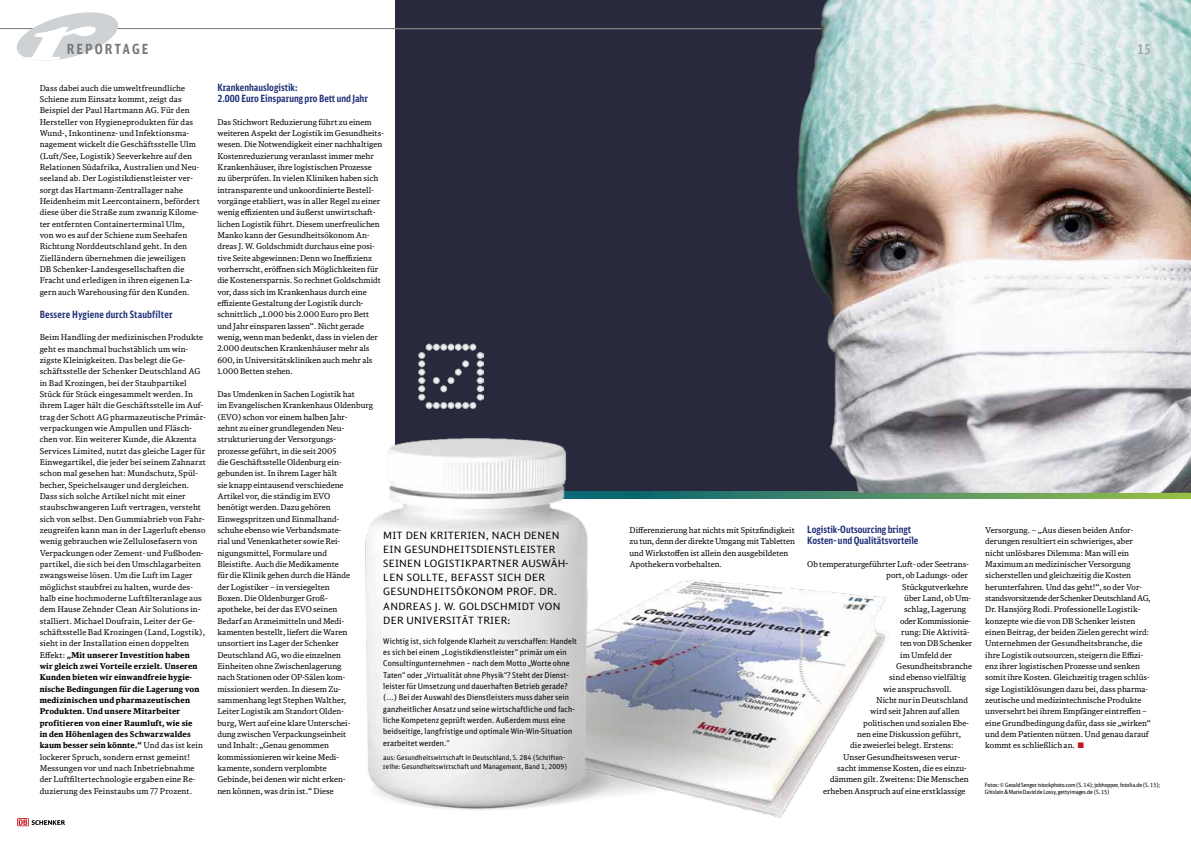
<style>
.page{position:relative;width:1191px;height:842px;background:#fff}
.page>*{position:absolute;margin:0;border:0;box-sizing:border-box;transform-origin:0 0}
.t1{font:700 14px "DB Sans Comp";letter-spacing:.15em;color:#777}
.t2{font:700 14px "DB Sans Comp";color:#a5aaae}
.t3{font:10px/14.2px "DB Sans";letter-spacing:.02em;color:#000}
.t4{font:700 10px/11.3px "DB Sans Comp";color:#213178}
.t5{font:8px/11.3px "DB News";color:#000}
.t6{font:8px/11.3px "DB Sans Cond";letter-spacing:.02em;color:#000}
.t7{font:8px "DB News";letter-spacing:-.02em;color:#000}
.t8{font:7px/9px "DB Sans Cond";letter-spacing:.02em;color:#000}
.t9{font:5.8px/7px "DB Sans Cond";letter-spacing:-.01em;color:#000}
.s1{font-weight:700}
.s2{color:#c31924}
</style>
<div class="page">
<div style="left:395px;top:0;width:796px;height:499px;background:#29293d"></div>
<svg style="left:894px;top:493px;width:297px;height:6px;background:#74a757"></svg>
<img style="left:365px;top:438px;width:529px;height:380px">
<hr style="left:0;top:28px;width:1191px;height:1px;background:#777">
<svg style="left:7px;top:12px;width:121px;height:49px"></svg>
<svg style="left:17px;top:818px;width:12px;height:8px"></svg>
<svg style="left:19px;top:819px;width:46px;height:6px"></svg>
<img style="left:418px;top:343px;width:66px;height:65px">
<img style="left:796px;top:0;width:395px;height:493px">
<h1 class="t1" style="left:67px;top:40px;width:84px">Reportage</h1>
<p class="t5" style="left:40px;top:82px;width:162px">Dass dabei auch die umweltfreundliche Schiene zum Einsatz kommt, zeigt das Beispiel der Paul Hartmann AG. Für den Hersteller von Hygieneprodukten für das Wund-, Inkontinenz- und Infektionsma&shy;nagement wickelt die Geschäftsstelle Ulm (Luft/See, Logistik) Seeverkehre auf den Relationen Südafrika, Australien und Neu&shy;seeland ab. Der Logistikdienstleister ver&shy;sorgt das Hartmann-Zentrallager nahe Heidenheim mit Leercontainern, befördert diese über die Straße zum zwanzig Kilome&shy;ter entfernten Containerterminal Ulm, von wo es auf der Schiene zum Seehafen Richtung Norddeutschland geht. In den Zielländern übernehmen die jeweiligen<br>DB Schenker-Landesgesellschaften die Fracht und erledigen in ihren eigenen La&shy;gern auch Warehousing für den Kunden.</p>
<p class="t4" style="left:40px;top:308px;width:134px">Bessere Hygiene durch Staubfilter</p>
<p class="t5" style="left:40px;top:332px;width:168px">Beim Handling der medizinischen Produkte geht es manchmal buchstäblich um win&shy;zigste Kleinigkeiten. Das belegt die Ge&shy;schäftsstelle der Schenker Deutschland AG in Bad Krozingen, bei der Staubpartikel Stück für Stück eingesammelt werden. In ihrem Lager hält die Geschäftsstelle im Auf&shy;trag der Schott AG pharmazeutische Primär&shy;verpackungen wie Ampullen und Fläsch&shy;chen vor. Ein weiterer Kunde, die Akzenta Services Limited, nutzt das gleiche Lager für Einwegartikel, die jeder bei seinem Zahnarzt schon mal gesehen hat: Mundschutz, Spül&shy;becher, Speichelsauger und dergleichen.<br>Dass sich solche Artikel nicht mit einer staubschwangeren Luft vertragen, versteht sich von selbst. Den Gummiabrieb von Fahr&shy;zeugreifen kann man in der Lagerluft ebenso wenig gebrauchen wie Zellulosefasern von Verpackungen oder Zement- und Fußboden&shy;partikel, die sich bei den Umschlagarbeiten zwangsweise lösen. Um die Luft im Lager möglichst staubfrei zu halten, wurde des&shy;halb eine hochmoderne Luftfilteranlage aus dem Hause Zehnder Clean Air Solutions in&shy;stalliert. Michael Doufrain, Leiter der Ge&shy;schäftsstelle Bad Krozingen (Land, Logstik), sieht in der Installation einen doppelten Effekt: <span class="s1">„Mit unserer Investition haben<br>wir gleich zwei Vorteile erzielt. Unseren Kunden bieten wir einwandfreie hygie&shy;nische Bedingungen für die Lagerung von medizinischen und pharmazeutischen Produkten. Und unsere Mitarbeiter profitieren von einer Raumluft, wie sie<br>in den Höhenlagen des Schwarzwaldes kaum besser sein könnte.“</span> Und das ist kein lockerer Spruch, sondern ernst gemeint!<br>Messungen vor und nach Inbetriebnahme der Luftfiltertechnologie ergaben eine Re&shy;duzierung des Feinstaubs um 77 Prozent.</p>
<p class="t4" style="left:217px;top:81px;width:152px">Krankenhauslogistik:<br>2.000 Euro Einsparung pro Bett und Jahr</p>
<p class="t5" style="left:217px;top:116px;width:168px">Das Stichwort Reduzierung führt zu einem weiteren Aspekt der Logistik im Gesundheits&shy;wesen. Die Notwendigkeit einer nachhaltigen Kostenreduzierung veranlasst immer mehr Krankenhäuser, ihre logistischen Prozesse<br>zu überprüfen. In vielen Kliniken haben sich intransparente und unkoordinierte Bestell&shy;vorgänge etabliert, was in aller Regel zu einer wenig effizienten und äußerst unwirtschaft&shy;lichen Logistik führt. Diesem unerfreulichen Manko kann der Gesundheitsökonom An&shy;dreas J. W. Goldschmidt durchaus eine posi&shy;tive Seite abgewinnen: Denn wo Ineffizienz vorherrscht, eröffnen sich Möglichkeiten für die Kostenersparnis. So rechnet Goldschmidt vor, dass sich im Krankenhaus durch eine effiziente Gestaltung der Logistik durch&shy;schnittlich „1.000 bis 2.000 Euro pro Bett und Jahr einsparen lassen“. Nicht gerade wenig, wenn man bedenkt, dass in vielen der 2.000 deutschen Krankenhäuser mehr als 600, in Universitätskliniken auch mehr als 1.000 Betten stehen.</p>
<p class="t5" style="left:217px;top:388px;width:157px">Das Umdenken in Sachen Logistik hat<br>im Evangelischen Krankenhaus Oldenburg (EVO) schon vor einem halben Jahr-<br>zehnt zu einer grundlegenden Neu&shy;strukturierung der Versorgungs-<br>prozesse geführt, in die seit 2005<br>die Geschäftsstelle Oldenburg ein&shy;gebunden ist. In ihrem Lager hält<br>sie knapp eintausend verschiedene<br>Artikel vor, die ständig im EVO<br>benötigt werden. Dazu gehören Einwegspritzen und Einmalhand-<br>schuhe ebenso wie Verbandsmate-<br>rial und Venenkatheter sowie Rei&shy;nigungsmittel, Formulare und<br>Bleistifte. Auch die Medikamente<br>für die Klinik gehen durch die Hände<br>der Logistiker – in versiegelten<br>Boxen. Die Oldenburger Groß-<br>apotheke, bei der das EVO seinen<br>Bedarf an Arzneimitteln und Medi&shy;kamenten bestellt, liefert die Waren unsortiert ins Lager der Schenker Deutschland AG, wo die einzelnen Einheiten ohne Zwischenlagerung<br>nach Stationen oder OP-Sälen kom&shy;missioniert werden. In diesem Zu&shy;sammenhang legt Stephen Walther,<br>Leiter Logistik am Standort Olden-<br>burg, Wert auf eine klare Unterschei-<br>dung zwischen Verpackungseinheit<br>und Inhalt: „Genau genommen kommissionieren wir keine Medi&shy;kamente, sondern verplombte<br>Gebinde, bei denen wir nicht erken-<br>nen können, was drin ist.“ Diese</p>
<p class="t3" style="left:383px;top:528px;width:178px">MIT DEN KRITERIEN, NACH DENEN<br>EIN GESUNDHE</p>
<p class="t3" style="left:460px;top:542px;width:12px">ITSD</p>
<p class="t3" style="left:484px;top:542px;width:73px">IENSTLEISTER</p>
<p class="t3" style="left:383px;top:556px;width:89px">SEINEN LOGISTIKPA</p>
<p class="t3" style="left:485px;top:556px;width:85px">RTNER AUSWÄH-</p>
<p class="t3" style="left:383px;top:570px;width:94px">LEN SOLLTE, BEFASST</p>
<p class="t3" style="left:497px;top:570px;width:49px">SICH DER</p>
<p class="t3" style="left:383px;top:584px;width:43px">GESUNDHE</p>
<p class="t3" style="left:440px;top:584px;width:118px">ITSÖKONOM PROF. DR.</p>
<p class="t3" style="left:383px;top:599px;width:37px">ANDREAS</p>
<p class="t3" style="left:383px;top:599px;width:179px;text-indent:51px">J. W. GOLDSCHMIDT VON<br>DE R U NIVE RSITÄT TRIE R:</p>
<p class="t6" style="left:383px;top:635px;width:195px">Wichtig ist, sich folgende Klarheit zu verschaffen: Handelt es sich bei einem „Logistikdienstleister“ primär um ein Consultingunternehmen – nach dem Motto „Worte ohne Taten“ oder „Virtualität ohne Physik“? Steht der Dienst&shy;leister für Umsetzung und dauerhaften Betrieb gerade? (...) Bei der Auswahl des Dienstleisters muss daher sein ganzheitlicher Ansatz und seine wirtschaftliche und fach&shy;liche Kompetenz geprüft werden. Außerdem muss eine beidseitige, langfristige und optimale Win-Win-Situation erarbeitet werden.“</p>
<p class="t8" style="left:383px;top:753px;width:186px">aus: Gesundheitswirtschaft in Deutschland, S. 284 (Schriften&shy;reihe: Gesundheitswirtschaft und Management, Band 1, 2009)</p>
<h1 class="t2" style="left:1137px;top:40px;width:16px">15</h1>
<p class="t5" style="left:629px;top:524px;width:167px">Differenzierung hat nichts mit Spitzfindigkeit zu tun, denn der direkte Umgang mit Tabletten und Wirkstoffen ist allein den ausgebildeten Apothekern vorbehalten.</p>
<p class="t4" style="left:807px;top:523px;width:113px">Logistik-Outsourcing bringt<br>Kosten- und Qualitätsvorteile</p>
<p class="t5" style="left:807px;top:558px;width:163px">Ob temperaturgeführter Luft- oder Seetrans-</p>
<p class="t5" style="left:886px;top:570px;width:83px">port, ob Ladungs- oder</p>
<p class="t5" style="left:902px;top:581px;width:67px">Stückgutverkehre</p>
<p class="t5" style="left:904px;top:592px;width:68px">über Land, ob Um-</p>
<p class="t5" style="left:904px;top:604px;width:63px">schlag, Lagerung</p>
<p class="t7" style="left:900px;top:616px;width:72px">oder Kommissionie-</p>
<p class="t5" style="left:901px;top:626px;width:70px">rung: Die Aktivitä-</p>
<p class="t7" style="left:900px;top:638px;width:73px">ten von DB Schenker</p>
<p class="t5" style="left:900px;top:649px;width:53px">im Umfeld der</p>
<p class="t5" style="left:896px;top:660px;width:77px">Gesundheitsbranche</p>
<p class="t5" style="left:889px;top:672px;width:78px">sind ebenso vielfältig</p>
<p class="t5" style="left:883px;top:683px;width:70px">wie anspruchsvoll.</p>
<p class="t5" style="left:876px;top:694px;width:93px">Nicht nur in Deutschland</p>
<p class="t5" style="left:870px;top:706px;width:91px">wird seit Jahren auf allen</p>
<p class="t5" style="left:863px;top:717px;width:107px">politischen und sozialen Ebe-</p>
<p class="t5" style="left:857px;top:728px;width:106px">nen eine Diskussion geführt,</p>
<p class="t5" style="left:850px;top:740px;width:105px">die zweierlei belegt. Erstens:</p>
<p class="t5" style="left:843px;top:751px;width:118px">Unser Gesundheitswesen verur-</p>
<p class="t5" style="left:837px;top:762px;width:131px">sacht immense Kosten, die es einzu-</p>
<p class="t5" style="left:830px;top:774px;width:140px">dämmen gilt. Zweitens: Die Menschen</p>
<p class="t5" style="left:823px;top:785px;width:144px">erheben Anspruch auf eine erstklassige</p>
<p class="t5" style="left:985px;top:524px;width:167px">Versorgung. – „Aus diesen beiden Anfor&shy;derungen resultiert ein schwieriges, aber nicht unlösbares Dilemma: Man will ein Maximum an medizinischer Versorgung sicherstellen und gleichzeitig die Kosten herunterfahren. Und das geht!“, so der Vor&shy;standsvorsitzende der Schenker Deutschland AG, Dr. Hansjörg Rodi. Professionelle Logistik&shy;konzepte wie die von DB Schenker leisten einen Beitrag, der beiden Zielen gerecht wird:<br>Unternehmen der Gesundheitsbranche, die ihre Logistik outsourcen, steigern die Effizi&shy;enz ihrer logistischen Prozesse und senken somit ihre Kosten. Gleichzeitig tragen schlüs&shy;sige Logistiklösungen dazu bei, dass pharma&shy;zeutische und medizintechnische Produkte unversehrt bei ihrem Empfänger eintreffen – eine Grundbedingung dafür, dass sie „wirken“ und dem Patienten nützen. Und genau darauf kommt es schließlich an. <span class="s2">■</span></p>
<p class="t9" style="left:985px;top:781px;width:177px">Fotos: © Gerald Senger istockphoto.com (S. 14); jobhopper, fotolia.de (S. 15);<br>Ghislain &amp; Marie David de Lossy, gettyimages.de (S. 15)</p>
</div>
